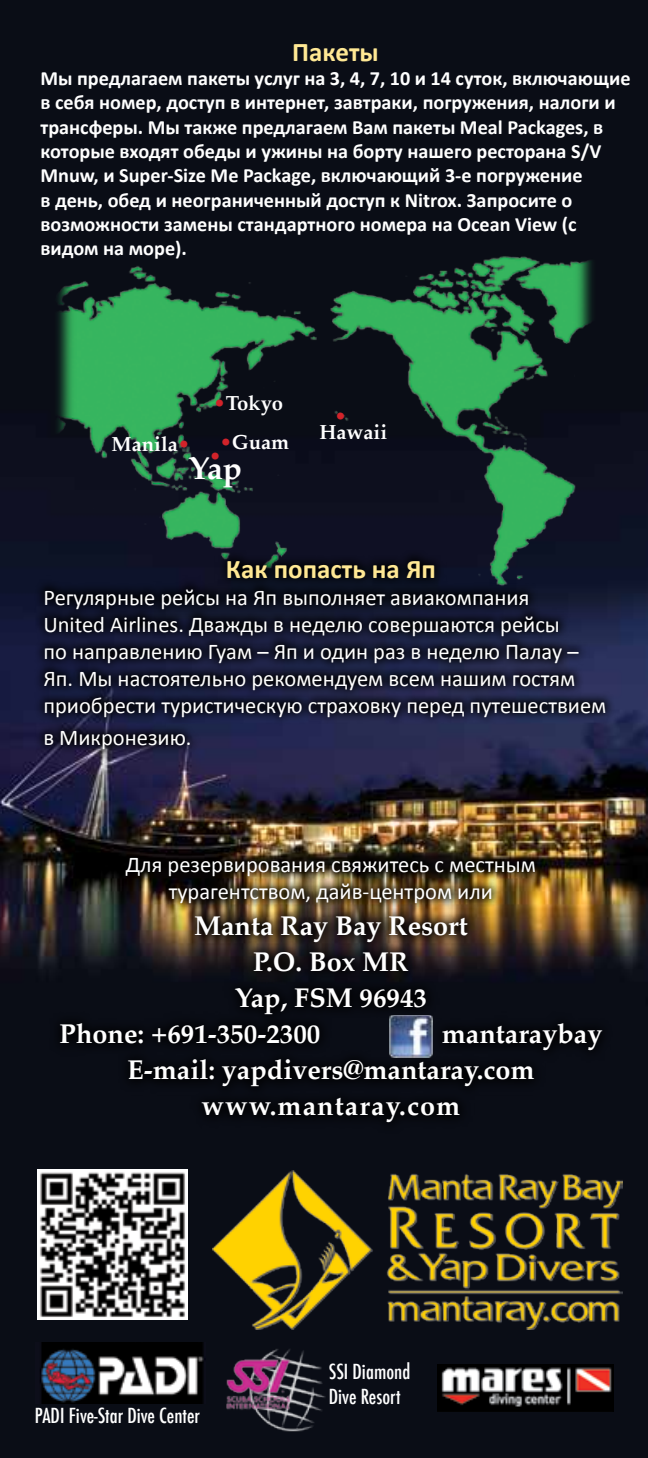
<style>
.page{position:relative;width:648px;height:1458px;background:#fff}
.page>*{position:absolute;margin:0;border:0;box-sizing:border-box;transform-origin:0 0}
.t1{font:700 31.5px "Palatino";color:#fff}
.t2{font:700 27px "Palatino";color:#fff}
.t3{font:700 27px "Calibri";color:#ffe894}
.t4{font:700 27px "Palatino";letter-spacing:.04em;color:#fff}
.t5{font:22.5px/27px "Calibri";color:#fff;text-align:center}
.t6{font:700 20.25px/24.3px "Calibri";color:#fff}
.t7{font:500 condensed 20.25px/24.8px "Futura";color:#fff}
.t8{font:700 20.25px "Palatino";color:#fff}
.t9{font:20.25px "Palatino";color:#d2232a}
.s1{font-weight:400;color:#d2232a}
</style>
<div class="page">
<img style="left:0;top:0;width:648px;height:1458px">
<img style="left:49px;top:845px;width:564px;height:289px">
<img style="left:38px;top:1169px;width:149px;height:150px">
<img style="left:212px;top:1171px;width:411px;height:159px">
<img style="left:39px;top:233px;width:569px;height:317px">
<svg style="left:34px;top:550px;width:582px;height:208px;background:#14172f"></svg>
<img style="left:35px;top:1343px;width:170px;height:60px">
<img style="left:220px;top:1343px;width:109px;height:94px">
<img style="left:437px;top:1364px;width:176px;height:47px">
<img style="left:390px;top:1016px;width:43px;height:42px">
<h2 class="t3" style="left:292px;top:35px;width:88px">Пакеты</h2>
<p class="t6" style="left:40px;top:65px;width:592px">Мы предлагаем пакеты услуг на 3, 4, 7, 10 и 14 суток, включающие в себя номер, доступ в интернет, завтраки, погружения, налоги и трансферы. Мы также предлагаем Вам пакеты Meal Packages, в которые входят обеды и ужины на борту нашего ресторана S/V Mnuw, и Super-Size Me Package, включающий 3-е погружение<br>в день, обед и неограниченный доступ к Nitrox. Запросите о возможности замены стандартного номера на Ocean View (с видом на море).</p>
<p class="t8" style="left:214px;top:386px;width:71px"><span class="s1">•</span>Tokyo</p>
<p class="t8" style="left:112px;top:427px;width:80px">Manila<span class="s1">•</span></p>
<p class="t8" style="left:220px;top:425px;width:71px"><span class="s1">•</span>Guam</p>
<p class="t9" style="left:209px;top:439px;width:14px">•</p>
<h1 class="t1" style="left:188px;top:441px;width:55px">Yap</h1>
<p class="t9" style="left:335px;top:399px;width:14px">•</p>
<p class="t8" style="left:320px;top:414px;width:69px">Hawaii</p>
<h2 class="t3" style="left:226px;top:552px;width:212px">Как попасть на Яп</h2>
<p class="t5" style="left:43px;top:583px;width:564px;text-align:left">Регулярные рейсы на Яп выполняет авиакомпания<br>United Airlines. Дважды в неделю совершаются рейсы<br>по направлению Гуам – Яп и один раз в неделю Палау – Яп. Мы настоятельно рекомендуем всем нашим гостям приобрести туристическую страховку перед путешествием</p>
<p class="t5" style="left:43px;top:723px;width:150px">в Микронезию.</p>
<p class="t5" style="left:126px;top:850px;width:412px">Для резервирования свяжитесь с местным турагентством, дайв-центром или</p>
<h2 class="t2" style="left:194px;top:903px;width:275px">Manta Ray Bay Resort</h2>
<h2 class="t2" style="left:253px;top:939px;width:157px">P.O. Box MR</h2>
<h2 class="t2" style="left:235px;top:975px;width:194px">Yap, FSM 96943</h2>
<h2 class="t2" style="left:60px;top:1011px;width:262px">Phone: +691-350-2300</h2>
<h2 class="t2" style="left:442px;top:1011px;width:162px">mantaraybay</h2>
<h2 class="t2" style="left:127px;top:1047px;width:408px">E-mail: yapdivers@mantaray.com</h2>
<h2 class="t4" style="left:202px;top:1083px;width:260px">www.mantaray.com</h2>
<p class="t7" style="left:35px;top:1403px;width:167px">PADI Five-Star Dive Center</p>
<p class="t7" style="left:329px;top:1359px;width:83px">SSI Diamond<br>Dive Resort</p>
</div>
